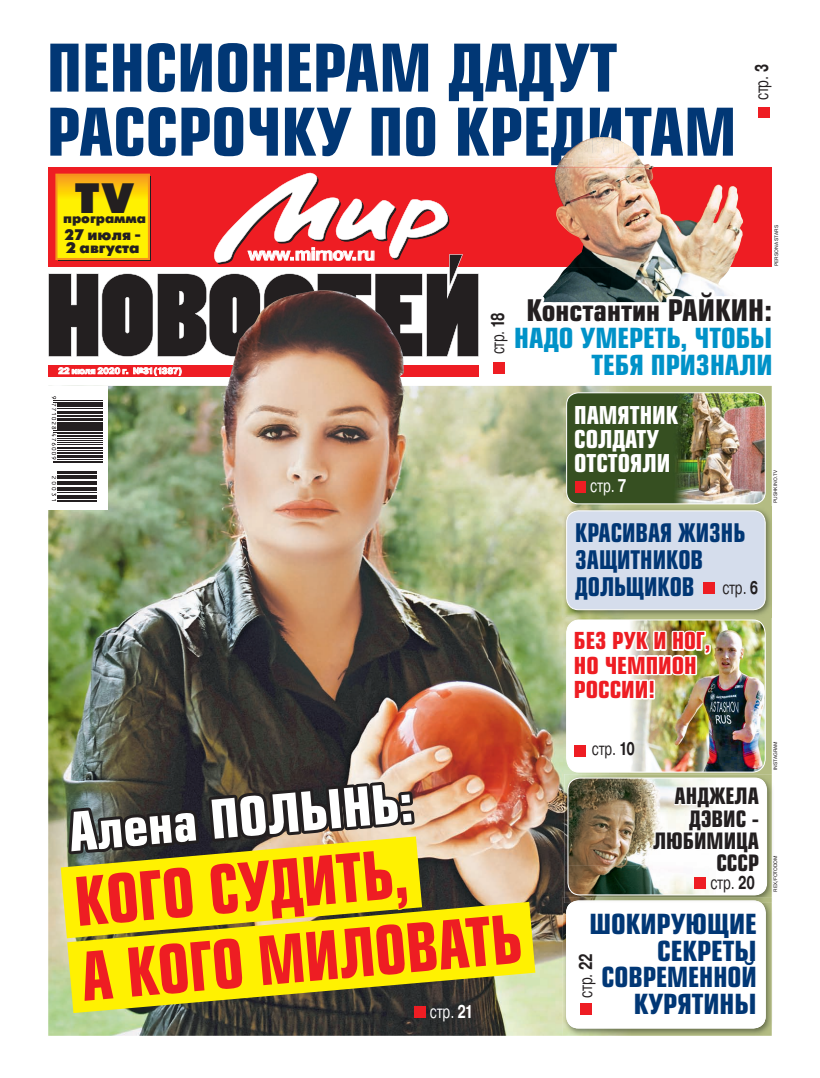
<style>
.page{position:relative;width:820px;height:1078px;background:#fff}
.page>*{position:absolute;margin:0;border:0;box-sizing:border-box;transform-origin:0 0}
.t1{font:700 65.2px/75px "Europe Cond";color:#ee1d23;scale:.9 1}
.t2{font:700 64px/64px "Europe Cond";color:#013775}
.t3{font:700 52.2px "Europe Cond";color:#fff}
.t4{font:42.4px "Futura Futuris X";color:#231f20}
.t5{font:700 29px "Europe Cond";color:#231f20}
.t6{font:700 27px/26.6px "Europe Cond";color:#013775;text-align:right}
.t7{font:700 27px/27px "Europe Cond";color:#0092c8;text-align:right}
.t8{font:700 25px/27px "Europe Cond";color:#013775;scale:.9 1}
.t9{font:700 24px/24px "Europe Cond";color:#fff;scale:.95 1}
.t10{font:700 22.8px/24.3px "Europe Cond";color:#ee1d23;scale:.96 1}
.t11{font:700 22px/22.2px "Europe Cond";color:#231f20;text-align:right;scale:.95 1}
.t12{font:18.4px "Pragmatica";letter-spacing:-.025em;color:#231f20;scale:.71 1}
.t13{font:18.4px "Pragmatica";letter-spacing:-.02em;color:#fff;scale:.71 1}
.t14{font:18.4px "Pragmatica";letter-spacing:-.025em;color:#231f20;scale:.7 1}
.t15{font:18.2px "Pragmatica";color:#231f20;scale:.71 1}
.t16{font:700 17.8px "Pragmatica";letter-spacing:-.03em;color:#fff}
.t17{font:15.3px/13.3px "Futura Futuris X";color:#231f20;scale:.94 1}
.t18{font:13.6px "Futura Futuris X";color:#231f20}
.t19{font:700 8.7px "Pragmatica";color:#fff}
.t20{font:5px "Pragmatica";color:#231f20}
.s1{font-weight:700}
.s2{font-family:"Pragmatica";font-weight:400;font-size:18.2px;color:#231f20}
.s3{font-family:"Pragmatica";font-size:18.2px;color:#231f20}
</style>
<div class="page">
<img style="left:48px;top:386px;width:723px;height:649px">
<img style="left:562px;top:507px;width:210px;height:110px">
<img style="left:562px;top:896px;width:209px;height:139px">
<div style="left:49px;top:167px;width:722px;height:100px;background:#ee1d23"></div>
<div style="left:48px;top:365px;width:430px;height:11px;background:#ee1d23"></div>
<svg style="left:48px;top:173px;width:430px;height:184px"></svg>
<svg style="left:58px;top:367px;width:124px;height:9px"></svg>
<div style="left:39px;top:386px;width:69px;height:123px;background:#fff"></div>
<hr style="left:53px;top:400px;width:49px;height:1px;background:#231f20">
<hr style="left:53px;top:401px;width:49px;height:1px;background:#231f20">
<hr style="left:57px;top:403px;width:45px;height:2px;background:#231f20">
<hr style="left:57px;top:405px;width:45px;height:2px;background:#231f20">
<hr style="left:57px;top:408px;width:45px;height:1px;background:#231f20">
<hr style="left:57px;top:411px;width:45px;height:1px;background:#231f20">
<hr style="left:57px;top:412px;width:45px;height:1px;background:#231f20">
<hr style="left:57px;top:415px;width:45px;height:1px;background:#231f20">
<hr style="left:57px;top:418px;width:45px;height:1px;background:#231f20">
<hr style="left:57px;top:420px;width:45px;height:1px;background:#231f20">
<hr style="left:57px;top:422px;width:45px;height:1px;background:#231f20">
<hr style="left:57px;top:424px;width:45px;height:1px;background:#231f20">
<hr style="left:57px;top:426px;width:45px;height:1px;background:#231f20">
<hr style="left:57px;top:428px;width:45px;height:2px;background:#231f20">
<hr style="left:53px;top:430px;width:49px;height:1px;background:#231f20">
<hr style="left:53px;top:432px;width:49px;height:1px;background:#231f20">
<hr style="left:57px;top:433px;width:45px;height:1px;background:#231f20">
<hr style="left:57px;top:434px;width:45px;height:2px;background:#231f20">
<hr style="left:57px;top:438px;width:45px;height:1px;background:#231f20">
<hr style="left:57px;top:440px;width:45px;height:1px;background:#231f20">
<hr style="left:57px;top:442px;width:45px;height:1px;background:#231f20">
<hr style="left:57px;top:444px;width:45px;height:1px;background:#231f20">
<hr style="left:57px;top:447px;width:45px;height:2px;background:#231f20">
<hr style="left:57px;top:450px;width:45px;height:1px;background:#231f20">
<hr style="left:57px;top:451px;width:45px;height:2px;background:#231f20">
<hr style="left:57px;top:455px;width:45px;height:1px;background:#231f20">
<hr style="left:57px;top:456px;width:45px;height:2px;background:#231f20">
<hr style="left:57px;top:459px;width:45px;height:1px;background:#231f20">
<hr style="left:53px;top:461px;width:49px;height:1px;background:#231f20">
<hr style="left:53px;top:462px;width:49px;height:1px;background:#231f20">
<hr style="left:57px;top:470px;width:39px;height:1px;background:#231f20">
<hr style="left:57px;top:472px;width:39px;height:1px;background:#231f20">
<hr style="left:57px;top:474px;width:39px;height:1px;background:#231f20">
<hr style="left:57px;top:476px;width:39px;height:2px;background:#231f20">
<hr style="left:57px;top:478px;width:39px;height:1px;background:#231f20">
<hr style="left:57px;top:481px;width:39px;height:1px;background:#231f20">
<hr style="left:57px;top:483px;width:39px;height:1px;background:#231f20">
<hr style="left:57px;top:484px;width:39px;height:1px;background:#231f20">
<hr style="left:57px;top:487px;width:39px;height:1px;background:#231f20">
<hr style="left:57px;top:489px;width:39px;height:1px;background:#231f20">
<hr style="left:57px;top:490px;width:39px;height:1px;background:#231f20">
<hr style="left:57px;top:492px;width:39px;height:1px;background:#231f20">
<hr style="left:57px;top:495px;width:39px;height:1px;background:#231f20">
<hr style="left:57px;top:496px;width:39px;height:1px;background:#231f20">
<hr style="left:57px;top:497px;width:39px;height:2px;background:#231f20">
<hr style="left:57px;top:500px;width:39px;height:1px;background:#231f20">
<svg style="left:52px;top:396px;width:4px;height:63px"></svg>
<svg style="left:52px;top:476px;width:4px;height:24px"></svg>
<img style="left:588px;top:165px;width:66px;height:2px">
<img style="left:557px;top:165px;width:31px;height:2px">
<img style="left:637px;top:154px;width:12px;height:11px">
<img style="left:558px;top:156px;width:6px;height:9px">
<img style="left:564px;top:137px;width:73px;height:28px">
<img style="left:554px;top:167px;width:188px;height:82px">
<img style="left:509px;top:249px;width:263px;height:255px">
<div style="left:757px;top:107px;width:12px;height:11px;background:#ee1d23"></div>
<div style="left:493px;top:362px;width:12px;height:11px;background:#ee1d23"></div>
<svg style="left:67px;top:901px;width:468px;height:111px;background:#82803d"></svg>
<img style="left:65px;top:761px;width:457px;height:242px">
<div style="left:413px;top:1005px;width:12px;height:12px;background:#ee1d23"></div>
<img style="left:566px;top:510px;width:206px;height:518px">
<div style="left:694px;top:877px;width:11px;height:11px;background:#ee1d23"></div>
<img style="left:224px;top:290px;width:180px;height:121px">
<p class="t2" style="left:47px;top:41px;width:690px">ПЕНСИОНЕРАМ ДАДУТ<br>РАССРОЧКУ ПО КРЕДИТАМ</p>
<p class="t4" style="left:75px;top:181px;width:60px">TV</p>
<p class="t17" style="left:65px;top:229px;width:82px">27 июля -<br>2 августа</p>
<p class="t18" style="left:63px;top:212px;width:85px">программа</p>
<p class="t16" style="left:248px;top:247px;width:128px">www.mirnov.ru</p>
<p class="t12" style="left:754px;top:100px;width:53px;rotate:-90deg">стр. <span class="s1">3</span></p>
<p class="t20" style="left:774px;top:266px;width:42px;rotate:-90deg">PERSONA STARS</p>
<p class="t19" style="left:58px;top:367px;width:125px">22 июля 2020 г. №31(1387)</p>
<p class="t14" style="left:491px;top:354px;width:61px;rotate:-90deg">стр. <span class="s1">18</span></p>
<p class="t5" style="left:526px;top:298px;width:247px">Константин РАЙКИН:</p>
<p class="t7" style="left:514px;top:326px;width:259px">НАДО УМЕРЕТЬ, ЧТОБЫ<br>ТЕБЯ ПРИЗНАЛИ</p>
<p class="t9" style="left:574px;top:405px;width:111px">ПАМЯТНИК<br>СОЛДАТУ<br>ОТСТОЯЛИ</p>
<p class="t13" style="left:590px;top:479px;width:52px">стр. <span class="s1">7</span></p>
<p class="t8" style="left:575px;top:521px;width:205px">КРАСИВАЯ ЖИЗНЬ<br>ЗАЩИТНИКОВ<br>ДОЛЬЩИКОВ <span class="s2">стр.</span> <span class="s3">6</span></p>
<p class="t10" style="left:573px;top:630px;width:144px">БЕЗ РУК И НОГ,<br>НО ЧЕМПИОН<br>РОССИИ!</p>
<p class="t20" style="left:773px;top:503px;width:35px;rotate:-90deg">PUSHKINO.TV</p>
<p class="t15" style="left:591px;top:742px;width:62px">стр. <span class="s1">10</span></p>
<p class="t20" style="left:773px;top:769px;width:30px;rotate:-90deg">INSTAGRAM</p>
<p class="t3" style="left:67px;top:811px;width:347px;rotate:-5deg">Алена ПОЛЫНЬ:</p>
<p class="t1" style="left:72px;top:870px;width:491px;rotate:-5deg">КОГО СУДИТЬ,<br>А КОГО МИЛОВАТЬ</p>
<p class="t13" style="left:429px;top:1004px;width:63px">стр. <span class="s1">21</span></p>
<p class="t11" style="left:652px;top:786px;width:113px">АНДЖЕЛА<br>ДЭВИС -<br>ЛЮБИМИЦА<br>СССР</p>
<p class="t12" style="left:710px;top:875px;width:64px">стр. <span class="s1">20</span></p>
<p class="t6" style="left:589px;top:912px;width:169px">ШОКИРУЮЩИЕ<br>СЕКРЕТЫ<br>СОВРЕМЕННОЙ<br>КУРЯТИНЫ</p>
<p class="t12" style="left:578px;top:997px;width:64px;rotate:-90deg">стр. <span class="s1">22</span></p>
<p class="t20" style="left:773px;top:891px;width:38px;rotate:-90deg">REX/FOTODOM</p>
</div>
